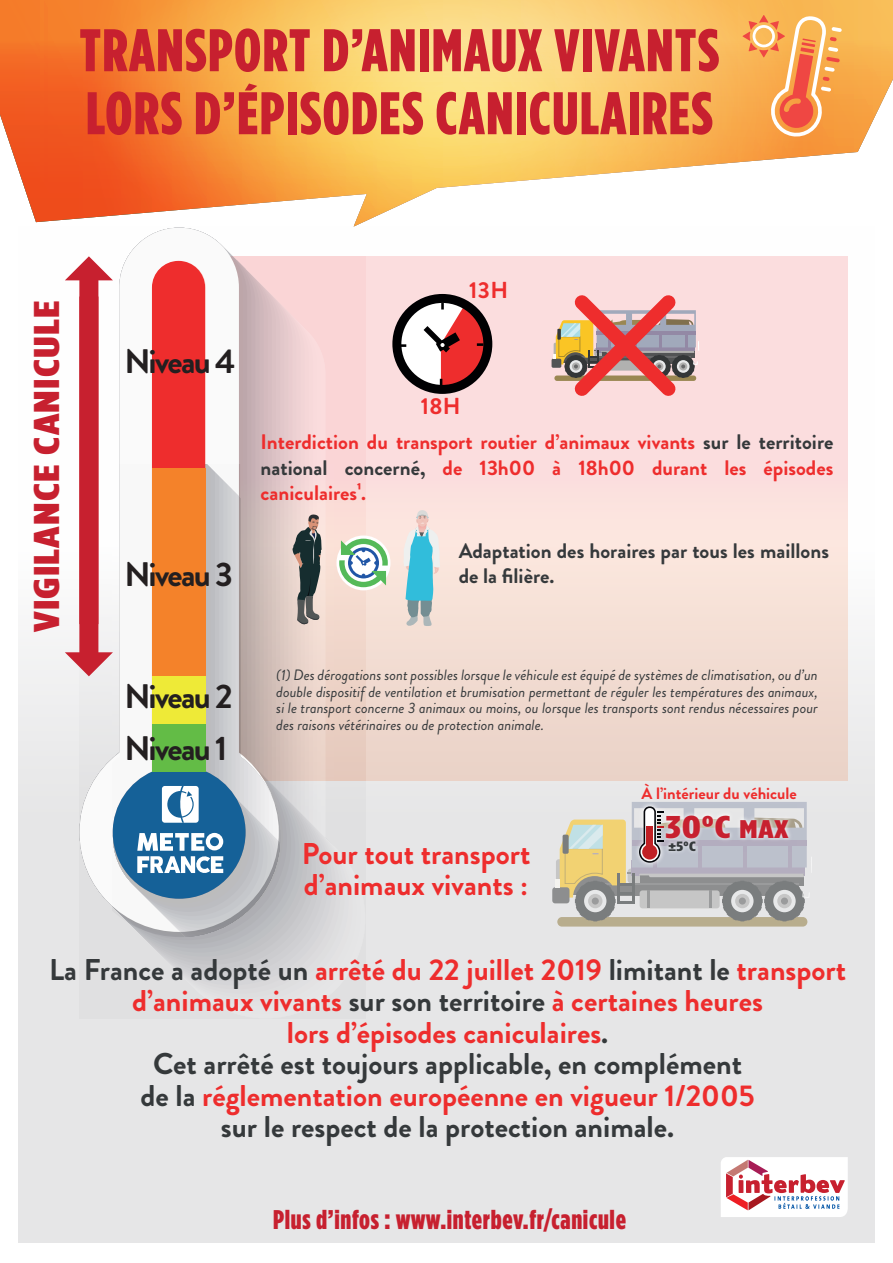
<style>
.page{position:relative;width:893px;height:1263px;background:#fff}
.page>*{position:absolute;margin:0;border:0;box-sizing:border-box;transform-origin:0 0}
.t1{font:900 60px/63px "Gotham Condensed";letter-spacing:.025em;color:#c7202f}
.t2{font:900 35.85px "Gotham Condensed";letter-spacing:.025em;color:#c7202f;scale:1.38 1}
.t3{font:700 34.05px/52.1px "Brandon Grotesque";letter-spacing:-.05em;color:#231f20}
.t4{font:900 31.5px "Gotham Condensed";color:#c7202f;scale:1.38 1}
.t5{font:700 30px/31.5px "Brandon Grotesque";color:#ee2d2d;text-align:center}
.t6{font:900 27px "Gotham Condensed";letter-spacing:.025em;color:#c7202f}
.t7{font:700 23.1px "Brandon Grotesque";letter-spacing:.015em;color:#ee2d2d}
.t8{font:700 21px/25.2px "Brandon Grotesque";color:#ee2d2d;text-align:justify}
.t9{font:700 21px/25.2px "Brandon Grotesque";color:#35393b}
.t10{font:700 16.5px "Brandon Grotesque";color:#ee2d2d}
.t11{font:italic 15px/16.5px "Brandon Grotesque";color:#35393b;text-align:justify}
.t12{font:900 13.5px "Gotham Condensed";color:#35393b;scale:1.38 1}
.s1{color:#35393b}
.s2{font-size:25.5px}
</style>
<div class="page">
<div style="left:19px;top:227px;width:855px;height:1015px;background:linear-gradient(to bottom,#fff,#dfdfe0)"></div>
<div style="left:146px;top:256px;width:702px;height:524px;background:linear-gradient(to bottom,#fedfe2,#efdbce)"></div>
<svg style="left:0;top:0;width:893px;height:227px"></svg>
<svg style="left:80px;top:228px;width:261px;height:766px;background:#ebdbd9"></svg>
<svg style="left:80px;top:228px;width:256px;height:761px;background:#ebdad8"></svg>
<svg style="left:80px;top:228px;width:252px;height:757px;background:#eadad7"></svg>
<svg style="left:80px;top:228px;width:248px;height:753px;background:#eadad8"></svg>
<svg style="left:80px;top:228px;width:244px;height:749px;background:#e6d8d8"></svg>
<svg style="left:80px;top:228px;width:228px;height:733px;background:#e2d4d3"></svg>
<svg style="left:80px;top:228px;width:223px;height:729px;background:#ddd1d1"></svg>
<svg style="left:80px;top:228px;width:219px;height:724px;background:#dccfcf"></svg>
<svg style="left:80px;top:228px;width:215px;height:720px;background:#dacccc"></svg>
<svg style="left:80px;top:228px;width:211px;height:716px;background:#d8caca"></svg>
<svg style="left:80px;top:228px;width:207px;height:712px;background:#d8c8c8"></svg>
<svg style="left:80px;top:228px;width:199px;height:704px"></svg>
<svg style="left:113px;top:464px;width:167px;height:473px;background:#c8bebd"></svg>
<svg style="left:113px;top:464px;width:163px;height:469px;background:#cac1c0"></svg>
<svg style="left:113px;top:464px;width:159px;height:464px;background:#cdc3c2"></svg>
<svg style="left:113px;top:464px;width:155px;height:460px;background:#ccc2c1"></svg>
<svg style="left:113px;top:464px;width:150px;height:456px;background:#cbc2c1"></svg>
<svg style="left:113px;top:464px;width:146px;height:452px;background:#c9c0c0"></svg>
<svg style="left:113px;top:464px;width:142px;height:448px;background:#c6bebd"></svg>
<svg style="left:113px;top:464px;width:138px;height:444px;background:#c5bebe"></svg>
<svg style="left:742px;top:15px;width:100px;height:124px;background:#f7a55d"></svg>
<svg style="left:397px;top:298px;width:91px;height:91px"></svg>
<div style="left:392px;top:294px;width:100px;height:100px;border:9px solid #000002;border-radius:50%"></div>
<svg style="left:400px;top:344px;width:6px;height:3px"></svg>
<svg style="left:424px;top:303px;width:61px;height:85px"></svg>
<div style="left:552px;top:359px;width:9px;height:9px;background:#525455;border-radius:2px"></div>
<svg style="left:553px;top:282px;width:146px;height:127px;background:#d8a29b"></svg>
<svg style="left:336px;top:535px;width:54px;height:55px"></svg>
<svg style="left:339px;top:539px;width:49px;height:48px"></svg>
<svg style="left:292px;top:514px;width:30px;height:111px;background:#827f7c"></svg>
<svg style="left:403px;top:509px;width:37px;height:117px;background:#a3cdd5"></svg>
<div style="left:557px;top:917px;width:250px;height:9px;background:#b8ad8d;border-radius:5px"></div>
<svg style="left:556px;top:859px;width:10px;height:32px"></svg>
<div style="left:552px;top:887px;width:17px;height:16px;background:#8d8e8f;border-radius:3px"></div>
<div style="left:555px;top:879px;width:5px;height:8px;background:#f4f3ef"></div>
<img style="left:632px;top:800px;width:38px;height:2px">
<svg style="left:560px;top:802px;width:252px;height:119px;background:#c0bcb2"></svg>
<div style="left:647px;top:827px;width:6px;height:22px;background:#c12025"></div>
<div style="left:642px;top:844px;width:15px;height:15px;background:#c12025;border-radius:50%"></div>
<svg style="left:721px;top:1157px;width:127px;height:60px"></svg>
<svg style="left:65px;top:256px;width:181px;height:643px"></svg>
<img style="left:659px;top:804px;width:137px;height:48px">
<img style="left:662px;top:833px;width:41px;height:28px">
<h1 class="t1" style="left:80px;top:18px;width:641px">TRANSPORT D’ANIMAUX VIVANTS<br>LORS D’ÉPISODES CANICULAIRES</h1>
<h2 class="t2" style="left:25px;top:632px;width:242px;rotate:-90deg">VIGILANCE CANICULE</h2>
<h3 class="t3" style="left:124px;top:336px;width:112px">Niveau 4</h3>
<h3 class="t3" style="left:124px;top:549px;width:110px">Niveau 3</h3>
<h3 class="t7" style="left:469px;top:274px;width:40px">13H</h3>
<h3 class="t7" style="left:421px;top:390px;width:41px">18H</h3>
<h3 class="t8" style="left:261px;top:430px;width:574px">Interdiction du transport routier d’animaux vivants <span class="s1">sur le territoire national concerné,</span> de 13h00 à 18h00 durant les épisodes caniculaires¹.</h3>
<h3 class="t9" style="left:459px;top:539px;width:372px">Adaptation des horaires par tous les maillons de la filière.</h3>
<h3 class="t3" style="left:124px;top:671px;width:110px">Niveau 2<br>Niveau 1</h3>
<p class="t11" style="left:276px;top:667px;width:543px">(1) Des dérogations sont possibles lorsque le véhicule est équipé de systèmes de climatisation, ou d’un double dispositif de ventilation et brumisation permettant de réguler les températures des animaux, si le transport concerne 3 animaux ou moins, ou lorsque les transports sont rendus nécessaires pour des raisons vétérinaires ou de protection animale.</p>
<h3 class="t5" style="left:302px;top:838px;width:230px;text-align:left">Pour tout transport d’animaux vivants :</h3>
<p class="t10" style="left:641px;top:782px;width:157px">À l’intérieur du véhicule</p>
<h3 class="t4" style="left:666px;top:808px;width:91px">30°C <span class="s2">MAX</span></h3>
<p class="t12" style="left:668px;top:838px;width:22px">±5°C</p>
<p class="t5" style="left:49px;top:954px;width:798px"><span class="s1">La France a adopté un</span> arrêté du 22 juillet 2019 <span class="s1">limitant le</span> transport d’animaux vivants <span class="s1">sur son territoire</span> à certaines heures<br>lors d’épisodes caniculaires<span class="s1">.<br>Cet arrêté est toujours applicable, en complément<br>de la</span> réglementation européenne en vigueur 1/2005<br><span class="s1">sur le respect de la protection animale.</span></p>
<h3 class="t6" style="left:273px;top:1204px;width:354px">Plus d’infos : www.interbev.fr/canicule</h3>
</div>
